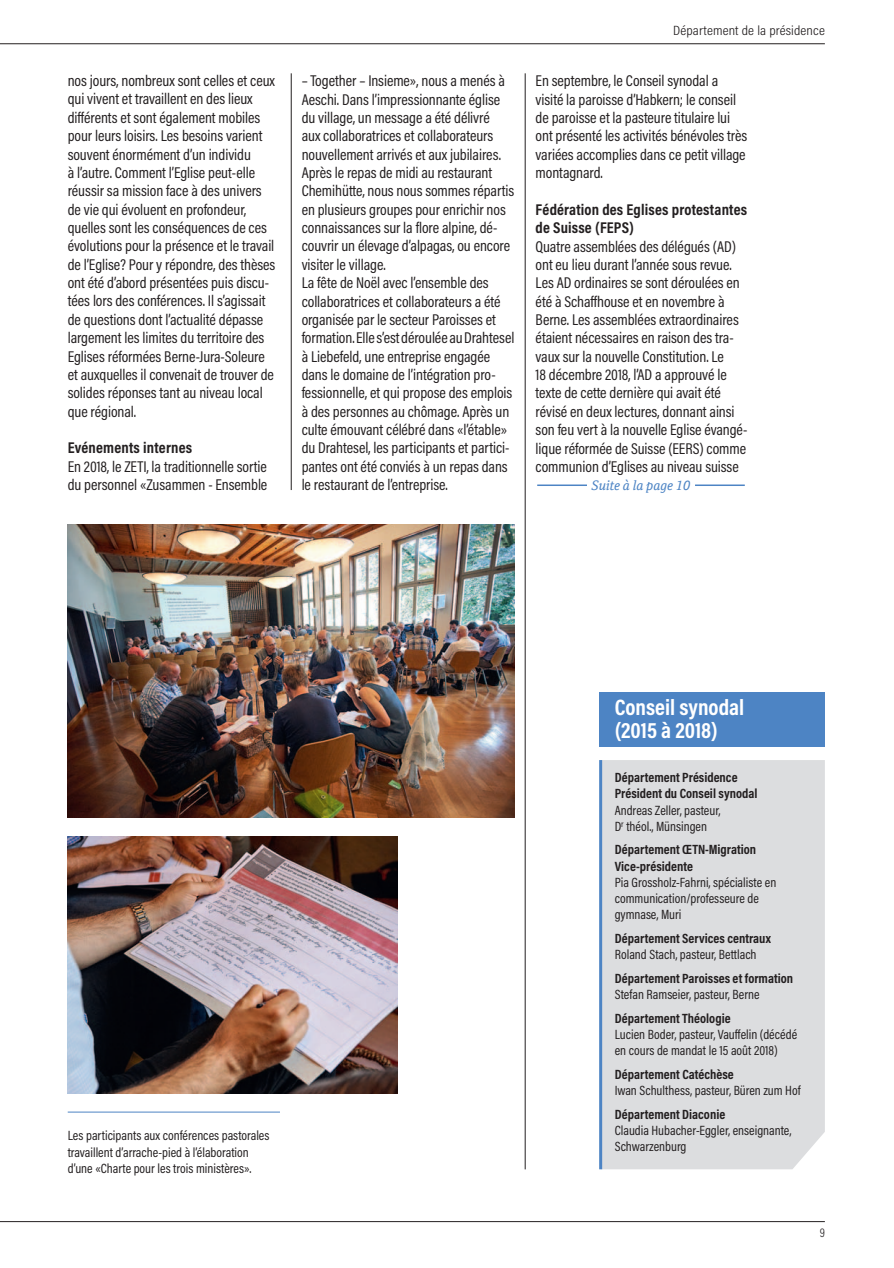
<style>
.page{position:relative;width:894px;height:1268px;background:#fff}
.page>*{position:absolute;margin:0;border:0;box-sizing:border-box;transform-origin:0 0}
.t1{font:700 22.5px/22.5px "Acumin Pro Cond";color:#fff}
.t2{font:15.75px/18.3px "Acumin Pro Cond";letter-spacing:-.005em;color:#231f20}
.t3{font:700 15.75px/18.3px "Acumin Pro Cond";letter-spacing:.01em;color:#231f20}
.t4{font:13.5px/16.2px "Acumin Pro Cond";color:#231f20}
.t5{font:700 13.5px/16.2px "Acumin Pro Cond";color:#231f20}
.t6{font:300 13.5px "Acumin Pro Cond";letter-spacing:.01em;color:#231f20;scale:1.1 1}
.t7{font:italic 13.2px "Cordale";color:#4d84c4}
.t8{font:300 12.75px "Acumin Pro Cond";color:#231f20}
</style>
<div class="page">
<hr style="left:0;top:1221px;width:825px;height:1px;background:#231f20">
<hr style="left:0;top:44px;width:825px;height:1px;background:#231f20">
<div style="left:602px;top:760px;width:223px;height:409px;background:#dcdddf"></div>
<div style="left:599px;top:692px;width:226px;height:55px;background:#4d84c4"></div>
<hr style="left:599px;top:760px;width:3px;height:409px;background:#4d84c4">
<hr style="left:291px;top:73px;width:1px;height:417px;background:#231f20">
<hr style="left:525px;top:73px;width:1px;height:1096px;background:#231f20">
<img style="left:68px;top:524px;width:446px;height:294px">
<img style="left:68px;top:837px;width:329px;height:256px">
<hr style="left:68px;top:1112px;width:212px;height:1px;background:#4d84c4">
<hr style="left:537px;top:484px;width:50px;height:2px;background:#4d84c4">
<hr style="left:695px;top:484px;width:50px;height:2px;background:#4d84c4">
<p class="t2" style="left:68px;top:73px;width:209px">nos jours, nombreux sont celles et ceux qui vivent et travaillent en des lieux différents et sont également mobiles pour leurs loisirs. Les besoins varient souvent énormément d’un individu<br>à l’autre. Comment l’Eglise peut-elle réussir sa mission face à des univers de vie qui évoluent en profondeur, quelles sont les conséquences de ces évolutions pour la présence et le travail de l’Eglise? Pour y répondre, des thèses ont été d’abord présentées puis discu&shy;tées lors des conférences. Il s’agissait de questions dont l’actualité dépasse largement les limites du territoire des Eglises réformées Berne-Jura-Soleure et auxquelles il convenait de trouver de solides réponses tant au niveau local que régional.</p>
<p class="t3" style="left:68px;top:440px;width:126px">Evénements internes</p>
<p class="t2" style="left:68px;top:459px;width:201px">En 2018, le ZETI, la traditionnelle sortie du personnel «Zusammen - Ensemble</p>
<p class="t6" style="left:673px;top:26px;width:139px">Département de la présidence</p>
<p class="t2" style="left:302px;top:73px;width:214px">– Together – Insieme», nous a menés à Aeschi. Dans l’impressionnante église du village, un message a été délivré<br>aux collaboratrices et collaborateurs nouvellement arrivés et aux jubilaires.<br>Après le repas de midi au restaurant Chemihütte, nous nous sommes répartis en plusieurs groupes pour enrichir nos connaissances sur la flore alpine, dé&shy;couvrir un élevage d’alpagas, ou encore visiter le village.<br>La fête de Noël avec l’ensemble des collaboratrices et collaborateurs a été organisée par le secteur Paroisses et formation. Elle s’est déroulée au Drahtesel à Liebefeld, une entreprise engagée dans le domaine de l’intégration pro&shy;fessionnelle, et qui propose des emplois à des personnes au chômage. Après un culte émouvant célébré dans «l’étable» du Drahtesel, les participants et partici&shy;pantes ont été conviés à un repas dans le restaurant de l’entreprise.</p>
<p class="t2" style="left:535px;top:73px;width:213px">En septembre, le Conseil synodal a visité la paroisse d’Habkern; le conseil de paroisse et la pasteure titulaire lui ont présenté les activités bénévoles très variées accomplies dans ce petit village montagnard.</p>
<p class="t3" style="left:535px;top:202px;width:213px">Fédération des Eglises protestantes de Suisse (FEPS)</p>
<p class="t2" style="left:535px;top:238px;width:213px">Quatre assemblées des délégués (AD) ont eu lieu durant l’année sous revue.<br>Les AD ordinaires se sont déroulées en été à Schaffhouse et en novembre à Berne. Les assemblées extraordinaires étaient nécessaires en raison des tra&shy;vaux sur la nouvelle Constitution. Le<br>18 décembre 2018, l’AD a approuvé le texte de cette dernière qui avait été révisé en deux lectures, donnant ainsi son feu vert à la nouvelle Eglise évangé&shy;lique réformée de Suisse (EERS) comme communion d’Eglises au niveau suisse</p>
<p class="t7" style="left:591px;top:478px;width:100px">Suite à la page 10</p>
<p class="t4" style="left:68px;top:1129px;width:203px">Les participants aux conférences pastorales travaillent d’arrache-pied à l’élaboration d’une «Charte pour les trois ministères».</p>
<h1 class="t1" style="left:615px;top:698px;width:131px">Conseil synodal (2015 à 2018)</h1>
<p class="t5" style="left:615px;top:771px;width:144px">Département Présidence<br>Président du Conseil synodal</p>
<p class="t4" style="left:615px;top:803px;width:107px">Andreas Zeller, pasteur,<br>D<sup>r</sup> théol., Münsingen</p>
<p class="t5" style="left:615px;top:843px;width:143px">Département ŒTN-Migration<br>Vice-présidente</p>
<p class="t4" style="left:615px;top:875px;width:163px">Pia Grossholz-Fahrni, spécialiste en communication/professeure de gymnase, Muri</p>
<p class="t5" style="left:615px;top:931px;width:158px">Département Services centraux</p>
<p class="t4" style="left:615px;top:948px;width:143px">Roland Stach, pasteur, Bettlach</p>
<p class="t5" style="left:615px;top:971px;width:180px">Département Paroisses et formation</p>
<p class="t4" style="left:615px;top:988px;width:146px">Stefan Ramseier, pasteur, Berne</p>
<p class="t5" style="left:615px;top:1011px;width:117px">Département Théologie</p>
<p class="t4" style="left:615px;top:1027px;width:184px">Lucien Boder, pasteur, Vauffelin (décédé en cours de mandat le 15 août 2018)</p>
<p class="t5" style="left:615px;top:1067px;width:121px">Département Catéchèse</p>
<p class="t4" style="left:615px;top:1084px;width:187px">Iwan Schulthess, pasteur, Büren zum Hof</p>
<p class="t5" style="left:615px;top:1107px;width:112px">Département Diaconie</p>
<p class="t4" style="left:615px;top:1123px;width:178px">Claudia Hubacher-Eggler, enseignante,<br>Schwarzenburg</p>
<p class="t8" style="left:819px;top:1228px;width:7px">9</p>
</div>
